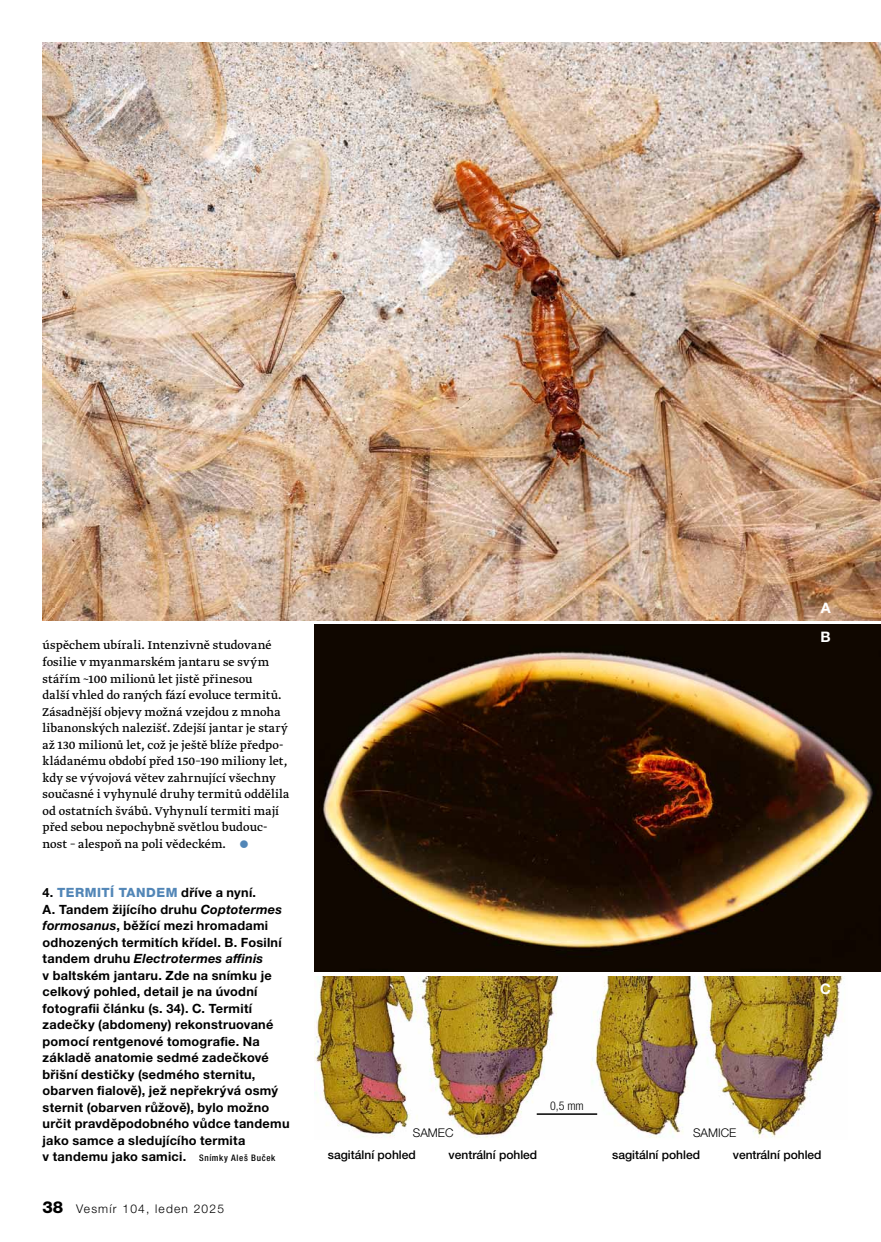
<style>
.page{position:relative;width:881px;height:1242px;background:#fff}
.page>*{position:absolute;margin:0;border:0;box-sizing:border-box;transform-origin:0 0}
.t1{font:700 14.55px/29px "Helvetica Neue LTW1 G";color:#fff}
.t2{font:13.2px/16.5px "Greta Text Pro";letter-spacing:.005em;color:#000}
.t3{font:700 12.75px/16.5px "Helvetica Neue LTW1 G";letter-spacing:.02em;color:#000}
.t4{font:500 12px "Helvetica Neue LTW1 G";color:#000}
.t5{font:300 12px "Helvetica Neue LTW1 G";letter-spacing:.1em;color:#000}
.t6{font:300 condensed 12px "Helvetica Neue LTW1 G";color:#000}
.s1{color:#5286b7}
.s2{font-weight:800;color:#5286b7}
.s3{font-style:italic}
.s4{font-weight:500;font-stretch:condensed;font-size:9px}
.s5{font-weight:800;font-size:16.5px}
</style>
<div class="page">
<img style="left:315px;top:624px;width:565px;height:347px">
<img style="left:315px;top:976px;width:530px;height:162px">
<hr style="left:536px;top:1113px;width:61px;height:1px;background:#000">
<img style="left:43px;top:43px;width:837px;height:577px">
<p class="t2" style="left:43px;top:638px;width:248px">úspěchem ubírali. Intenzivně studované fosilie v myanmarském jantaru se svým stářím ~100 milionů let jistě přinesou<br>další vhled do raných fází evoluce termitů.<br>Zásadnější objevy možná vzejdou z mnoha libanonských nalezišť. Zdejší jantar je starý až 130 milionů let, což je ještě blíže předpo&shy;kládanému období před 150–190 miliony let, kdy se vývojová větev zahrnující všechny současné i vyhynulé druhy termitů oddělila od ostatních švábů. Vyhynulí termiti mají před sebou nepochybně světlou budouc&shy;nost – alespoň na poli vědeckém. <span class="s1">●</span></p>
<p class="t3" style="left:43px;top:884px;width:248px">4. <span class="s2">TE RMITÍ TANDEM</span> dříve a nyní.<br>A. Tandem žijícího druhu <span class="s3">Coptotermes formosanus</span>, běžící mezi hromadami odhozených termitích křídel. B. Fosilní tandem druhu <span class="s3">Electrotermes affinis<br></span>v baltském jantaru. Zde na snímku je celkový pohled, detail je na úvodní fotografii článku (s. 34). C. Termití zadečky (abdomeny) rekonstruované pomocí rentgenové tomografie. Na základě anatomie sedmé zadečkové břišní destičky (sedmého sternitu, obarven fialově), jež nepřekrývá osmý sternit (obarven růžově), bylo možno určit pravděpodobného vůdce tandemu jako samce a sledujícího termita<br>v tandemu jako samici. <span class="s4">Snímky Aleš Buček</span></p>
<p class="t5" style="left:43px;top:1201px;width:183px"><span class="s5">38</span> Vesmír 104, leden 2025</p>
<p class="t1" style="left:820px;top:593px;width:12px">A<br>B</p>
<p class="t6" style="left:550px;top:1098px;width:35px">0,5 mm</p>
<p class="t1" style="left:819px;top:974px;width:11px">C</p>
<p class="t5" style="left:412px;top:1125px;width:42px">SAMEC</p>
<p class="t5" style="left:692px;top:1125px;width:45px">SAMICE</p>
<p class="t4" style="left:328px;top:1147px;width:89px">sagitální pohled</p>
<p class="t4" style="left:448px;top:1147px;width:90px">ventrální pohled</p>
<p class="t4" style="left:612px;top:1147px;width:89px">sagitální pohled</p>
<p class="t4" style="left:732px;top:1147px;width:90px">ventrální pohled</p>
</div>
